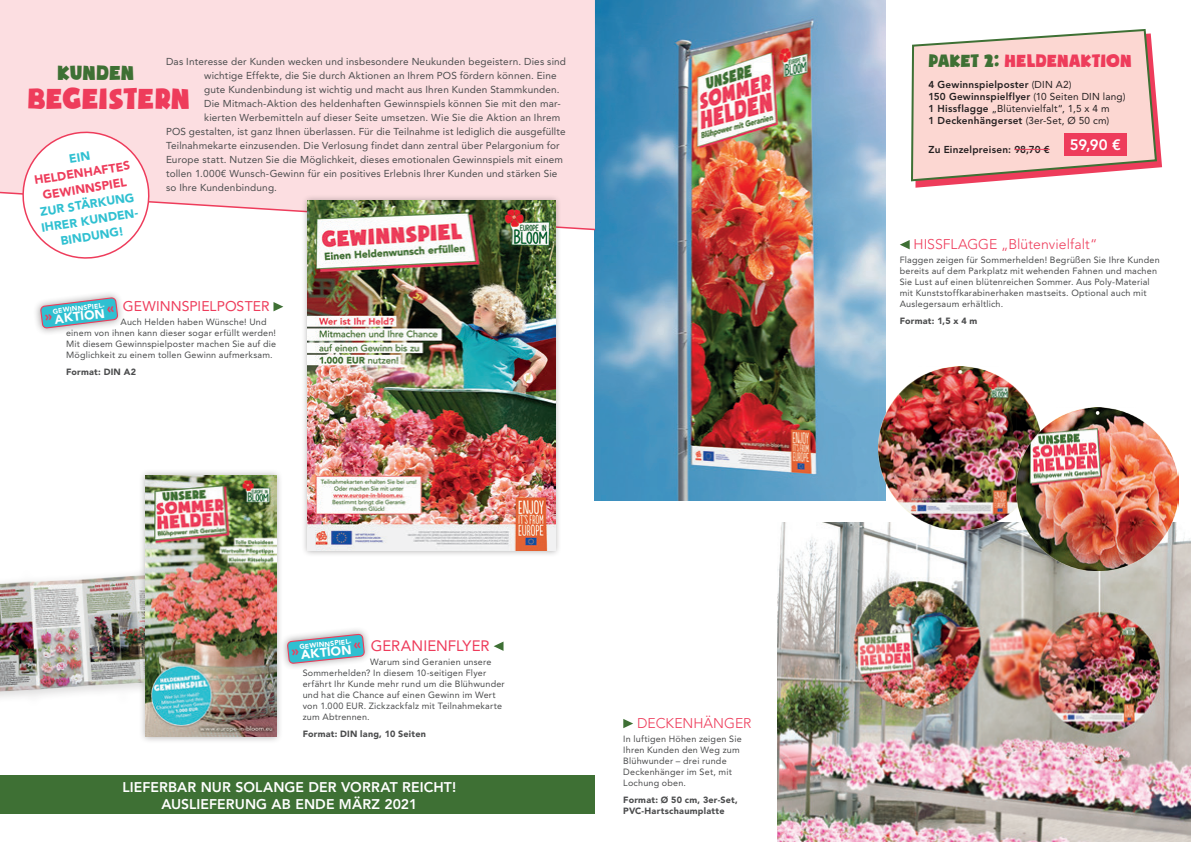
<style>
.page{position:relative;width:1191px;height:842px;background:#fff}
.page>*{position:absolute;margin:0;border:0;box-sizing:border-box;transform-origin:0 0}
.t1{font:33px "Soupof Justice";letter-spacing:.005em;color:#ee3c5b}
.t2{font:23px "Soupof Justice";letter-spacing:.01em;color:#3e7034}
.t3{font:20px "Soupof Justice";letter-spacing:.005em;color:#ee3c5b}
.t4{font:15px "Avenir LT Std";letter-spacing:.005em;color:#ee3c5b}
.t5{font:800 15px "Avenir LT Std";color:#fff}
.t6{font:800 14px/17px "Avenir LT Std";letter-spacing:.005em;color:#fff;text-align:center}
.t7{font:300 14px "Avenir LT Std";color:#ee3c5b}
.t8{font:14px "Avenir LT Std";letter-spacing:.005em;color:#ee3c5b}
.t9{font:900 12.5px "Avenir LT Std";color:#fff}
.t10{font:900 12px/16px "Avenir LT Std";color:#2fc0d1;text-align:center}
.t11{font:10px "Avenir LT Std";letter-spacing:.015em;color:#4b4c4d}
.t12{font:800 10px/12px "Avenir LT Std";letter-spacing:.02em;color:#231f20}
.t13{font:9px/11px "Avenir LT Std";letter-spacing:.02em;color:#4b4c4d}
.t14{font:900 9px/11px "Avenir LT Std";letter-spacing:.025em;color:#4b4c4d}
.t15{font:900 6.9px "Avenir LT Std";color:#fff}
.s1{color:#ee3c5b}
.s2{color:#3e7034}
.s3{font-weight:400}
</style>
<div class="page">
<img style="left:595px;top:0;width:290px;height:501px">
<div style="left:0;top:0;width:595px;height:128px;background:#fcdee1"></div>
<div style="left:301px;top:195px;width:260px;height:362px;background:#231f20;opacity:.35"></div>
<img style="left:307px;top:262px;width:248px;height:289px">
<img style="left:778px;top:523px;width:413px;height:319px">
<img style="left:878px;top:367px;width:154px;height:162px">
<img style="left:1016px;top:408px;width:162px;height:162px">
<svg style="left:911px;top:29px;width:251px;height:159px;background:#f4cfcb"></svg>
<div style="left:1064px;top:133px;width:63px;height:22px;background:#ee3c5b"></div>
<hr style="left:1014px;top:149px;width:35px;height:1px;background:#ee3c5b">
<svg style="left:623px;top:719px;width:10px;height:9px"></svg>
<svg style="left:273px;top:302px;width:10px;height:9px"></svg>
<svg style="left:900px;top:240px;width:9px;height:9px"></svg>
<svg style="left:493px;top:642px;width:10px;height:9px"></svg>
<div style="left:0;top:775px;width:595px;height:39px;background:#3e7034"></div>
<svg style="left:0;top:128px;width:596px;height:134px"></svg>
<img style="left:0;top:574px;width:139px;height:124px">
<div style="left:139px;top:469px;width:144px;height:275px;background:#231f20;opacity:.35"></div>
<img style="left:146px;top:476px;width:130px;height:261px">
<div style="left:33px;top:290px;width:92px;height:46px;background:#231f20;opacity:.45"></div>
<div style="left:280px;top:626px;width:92px;height:45px;background:#231f20;opacity:.45"></div>
<svg style="left:41px;top:298px;width:77px;height:30px;background:#6dbdcb"></svg>
<svg style="left:287px;top:634px;width:77px;height:29px;background:#68bbca"></svg>
<p class="t11" style="left:166px;top:56px;width:401px">Das Interesse der Kunden wecken und insbesondere Neukunden begeistern. Dies sind</p>
<p class="t11" style="left:204px;top:70px;width:354px">wichtige Effekte, die Sie durch Aktionen an Ihrem POS fördern können. Eine</p>
<p class="t11" style="left:204px;top:84px;width:357px">gute Kundenbindung ist wichtig und macht aus Ihren Kunden Stammkunden.</p>
<p class="t11" style="left:204px;top:98px;width:358px">Die Mitmach-Aktion des heldenhaften Gewinnspiels können Sie mit den mar-</p>
<p class="t11" style="left:204px;top:112px;width:358px">kierten Werbemitteln auf dieser Seite umsetzen. Wie Sie die Aktion an Ihrem</p>
<p class="t11" style="left:166px;top:126px;width:401px">POS gestalten, ist ganz Ihnen überlassen. Für die Teilnahme ist lediglich die ausgefüllte</p>
<p class="t11" style="left:166px;top:140px;width:395px">Teilnahmekarte einzusenden. Die Verlosung findet dann zentral über Pelargonium for</p>
<p class="t11" style="left:166px;top:154px;width:398px">Europe statt. Nutzen Sie die Möglichkeit, dieses emotionalen Gewinnspiels mit einem</p>
<p class="t11" style="left:166px;top:168px;width:393px">tollen 1.000€ Wunsch-Gewinn für ein positives Erlebnis Ihrer Kunden und stärken Sie</p>
<p class="t11" style="left:166px;top:182px;width:112px">so Ihre Kundenbindung.</p>
<p class="t2" style="left:58px;top:63px;width:78px">KUNDEN</p>
<p class="t1" style="left:28px;top:85px;width:164px">BEGEISTERN</p>
<p class="t10" style="left:30px;top:157px;width:102px;rotate:-9deg">EIN<br><span class="s1">HELDENHAFTES<br>GEWINNSPIEL<br></span>ZUR STÄRKUNG<br>IHRER KUNDEN-<br>BINDUNG!</p>
<p class="t8" style="left:123px;top:298px;width:148px">GEWINNSPIELPOSTER</p>
<p class="t13" style="left:66px;top:317px;width:211px;text-indent:54px">Auch Helden haben Wünsche! Und einem von ihnen kann dieser sogar erfüllt werden!<br>Mit diesem Gewinnspielposter machen Sie auf die Möglichkeit zu einem tollen Gewinn aufmerksam.</p>
<p class="t14" style="left:66px;top:367px;width:71px">Format: DIN A2</p>
<p class="t15" style="left:52px;top:307px;width:54px;rotate:-7deg">GEWINNSPIEL-</p>
<p class="t9" style="left:54px;top:312px;width:62px;rotate:-7deg">AKTION <sup>«</sup></p>
<p class="t15" style="left:299px;top:643px;width:54px;rotate:-6deg">GEWINNSPIEL-</p>
<p class="t4" style="left:371px;top:637px;width:120px">GERANIENFLYER</p>
<p class="t13" style="left:303px;top:656px;width:203px;text-indent:67px">Warum sind Geranien unsere Sommerhelden? In diesem 10-seitigen Flyer erfährt Ihr Kunde mehr rund um die Blühwunder und hat die Chance auf einen Gewinn im Wert von 1.000 EUR. Zickzackfalz mit Teilnahmekarte zum Abtrennen.</p>
<p class="t14" style="left:303px;top:728px;width:125px">Format: DIN lang, 10 Seiten</p>
<p class="t9" style="left:300px;top:647px;width:62px;rotate:-6deg">AKTION <sup>«</sup></p>
<p class="t6" style="left:123px;top:778px;width:335px">LIEFERBAR NUR SOLANGE DER VORRAT REICHT!<br>AUSLIEFERUNG AB ENDE MÄRZ 2021</p>
<p class="t7" style="left:637px;top:715px;width:116px">DECKENHÄNGER</p>
<p class="t13" style="left:623px;top:734px;width:120px">In luftigen Höhen zeigen Sie<br>Ihren Kunden den Weg zum<br>Blühwunder – drei runde<br>Deckenhänger im Set, mit<br>Lochung oben.</p>
<p class="t14" style="left:623px;top:794px;width:116px">Format: Ø 50 cm, 3er-Set,<br>PVC-Hartschaumplatte</p>
<p class="t3" style="left:928px;top:52px;width:204px"><span class="s2">PAKET 2:</span> HELDENAKTION</p>
<p class="t12" style="left:928px;top:79px;width:198px">4 Gewinnspielposter <span class="s3">(DIN A2)<br></span>150 Gewinnspielflyer <span class="s3">(10 Seiten DIN lang)<br></span>1 Hissflagge <span class="s3">„Blütenvielfalt“, 1,5 x 4 m<br></span>1 Deckenhängerset <span class="s3">(3er-Set, Ø 50 cm)</span></p>
<p class="t12" style="left:928px;top:143px;width:123px">Zu Einzelpreisen: 98,70 €</p>
<p class="t5" style="left:1070px;top:136px;width:53px">59,90 €</p>
<p class="t7" style="left:913px;top:236px;width:185px">HISSFLAGGE „Blütenvielfalt“</p>
<p class="t13" style="left:899px;top:255px;width:261px">Flaggen zeigen für Sommerhelden! Begrüßen Sie Ihre Kunden bereits auf dem Parkplatz mit wehenden Fahnen und machen Sie Lust auf einen blütenreichen Sommer. Aus Poly-Material mit Kunststoffkarabinerhaken mastseits. Optional auch mit Auslegersaum erhältlich.</p>
<p class="t14" style="left:899px;top:316px;width:79px">Format: 1,5 x 4 m</p>
</div>
